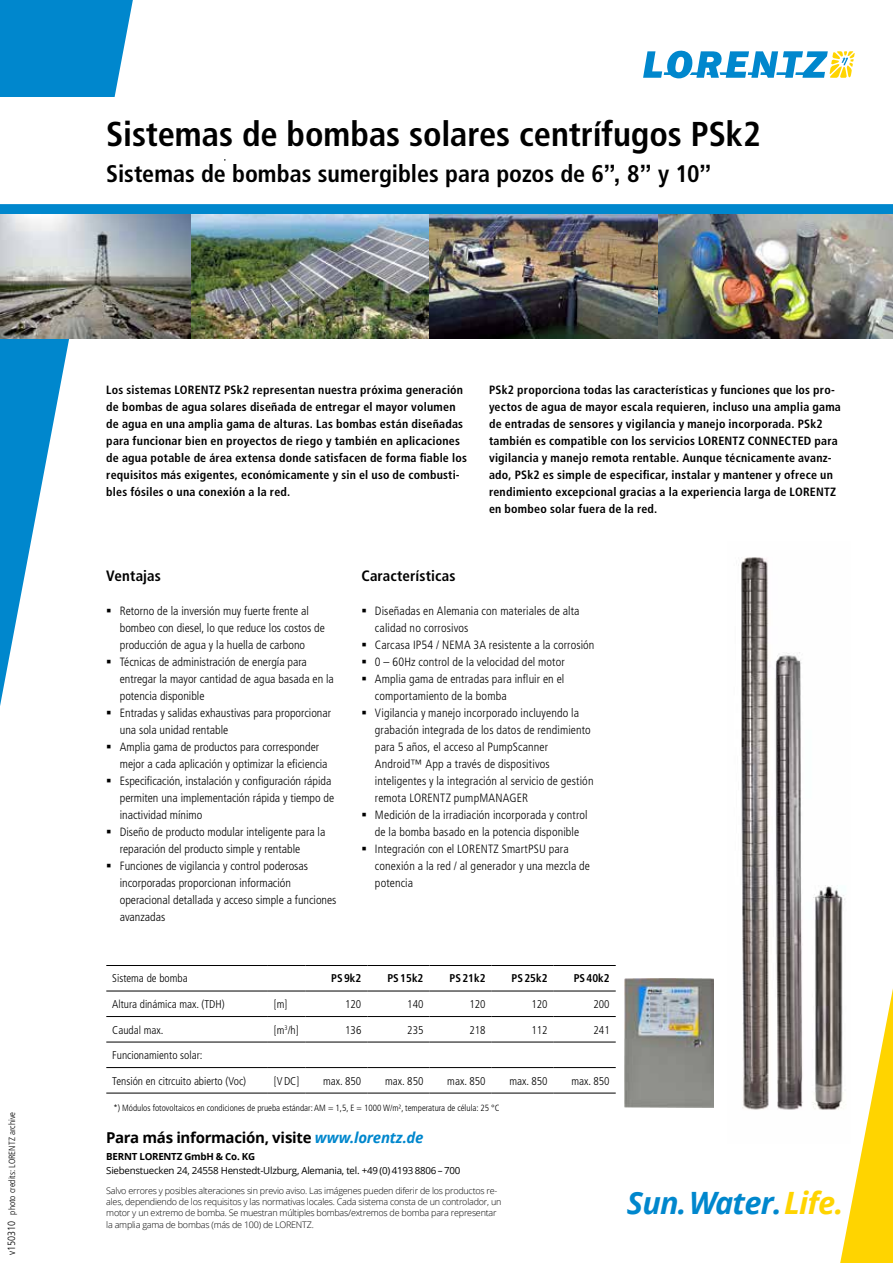
<style>
.page{position:relative;width:893px;height:1263px;background:#fff}
.page>*{position:absolute;margin:0;border:0;box-sizing:border-box;transform-origin:0 0}
.t1{font:700 condensed 34.5px "Frutiger LT Pro";letter-spacing:-.005em;color:#000}
.t2{font:italic 700 30.75px "Open Sans";letter-spacing:-.025em;color:#0087cd}
.t3{font:700 condensed 24px "Frutiger LT Pro";color:#000}
.t4{font:700 15px "Open Sans";letter-spacing:-.02em;color:#000}
.t5{font:700 condensed 15px "Frutiger LT Std";letter-spacing:.01em;color:#000}
.t6{font:300 condensed 12px/17px "Frutiger LT Std";color:#000}
.t7{font:700 condensed 12px/17px "Frutiger LT Std";letter-spacing:.015em;color:#000}
.t8{font:300 condensed 11.25px "Frutiger LT Std";color:#000}
.t9{font:700 condensed 11.25px "Frutiger LT Std";color:#000}
.t10{font:300 condensed 10.5px "Frutiger LT Std";color:#000}
.t11{font:9.75px "Open Sans";letter-spacing:-.025em;color:#000}
.t12{font:700 9.75px "Open Sans";letter-spacing:-.025em;color:#000}
.t13{font:300 9px/11.2px "Open Sans";letter-spacing:-.025em;color:#000}
.t14{font:300 condensed 9px "Frutiger LT Std";color:#000}
.s1{font-family:"Arial";font-stretch:normal}
.s2{font-style:italic;color:#0087cd}
.s3{color:#ffd400}
</style>
<div class="page">
<svg style="left:643px;top:51px;width:212px;height:27px"></svg>
<svg style="left:0;top:0;width:133px;height:706px"></svg>
<svg style="left:840px;top:988px;width:53px;height:275px"></svg>
<div style="left:0;top:98px;width:859px;height:112px;background:#fff"></div>
<svg style="left:0;top:204px;width:893px;height:10px;background:#0388cd"></svg>
<hr style="left:106px;top:965px;width:162px;height:1px;background:#000">
<hr style="left:268px;top:965px;width:37px;height:1px;background:#000">
<hr style="left:305px;top:965px;width:62px;height:1px;background:#000">
<hr style="left:367px;top:965px;width:62px;height:1px;background:#000">
<hr style="left:429px;top:965px;width:63px;height:1px;background:#000">
<hr style="left:492px;top:965px;width:62px;height:1px;background:#000">
<hr style="left:554px;top:965px;width:62px;height:1px;background:#000">
<hr style="left:106px;top:991px;width:162px;height:1px;background:#000">
<hr style="left:268px;top:991px;width:37px;height:1px;background:#000">
<hr style="left:305px;top:991px;width:62px;height:1px;background:#000">
<hr style="left:367px;top:991px;width:62px;height:1px;background:#000">
<hr style="left:429px;top:991px;width:63px;height:1px;background:#000">
<hr style="left:492px;top:991px;width:62px;height:1px;background:#000">
<hr style="left:554px;top:991px;width:62px;height:1px;background:#000">
<hr style="left:106px;top:1016px;width:162px;height:1px;background:#000">
<hr style="left:268px;top:1016px;width:37px;height:1px;background:#000">
<hr style="left:305px;top:1016px;width:62px;height:1px;background:#000">
<hr style="left:367px;top:1016px;width:62px;height:1px;background:#000">
<hr style="left:429px;top:1016px;width:63px;height:1px;background:#000">
<hr style="left:492px;top:1016px;width:62px;height:1px;background:#000">
<hr style="left:554px;top:1016px;width:62px;height:1px;background:#000">
<hr style="left:106px;top:1042px;width:162px;height:1px;background:#000">
<hr style="left:268px;top:1042px;width:37px;height:1px;background:#000">
<hr style="left:305px;top:1042px;width:62px;height:1px;background:#000">
<hr style="left:367px;top:1042px;width:62px;height:1px;background:#000">
<hr style="left:429px;top:1042px;width:63px;height:1px;background:#000">
<hr style="left:492px;top:1042px;width:62px;height:1px;background:#000">
<hr style="left:554px;top:1042px;width:62px;height:1px;background:#000">
<hr style="left:106px;top:1067px;width:162px;height:1px;background:#000">
<hr style="left:268px;top:1067px;width:37px;height:1px;background:#000">
<hr style="left:305px;top:1067px;width:62px;height:1px;background:#000">
<hr style="left:367px;top:1067px;width:62px;height:1px;background:#000">
<hr style="left:429px;top:1067px;width:63px;height:1px;background:#000">
<hr style="left:492px;top:1067px;width:62px;height:1px;background:#000">
<hr style="left:554px;top:1067px;width:62px;height:1px;background:#000">
<hr style="left:106px;top:1093px;width:162px;height:1px;background:#000">
<hr style="left:268px;top:1093px;width:37px;height:1px;background:#000">
<hr style="left:305px;top:1093px;width:62px;height:1px;background:#000">
<hr style="left:367px;top:1093px;width:62px;height:1px;background:#000">
<hr style="left:429px;top:1093px;width:63px;height:1px;background:#000">
<hr style="left:492px;top:1093px;width:62px;height:1px;background:#000">
<hr style="left:554px;top:1093px;width:62px;height:1px;background:#000">
<img style="left:738px;top:557px;width:112px;height:587px">
<img style="left:625px;top:979px;width:88px;height:128px">
<img style="left:0;top:214px;width:429px;height:125px">
<img style="left:429px;top:214px;width:230px;height:125px">
<img style="left:659px;top:214px;width:234px;height:125px">
<svg style="left:107px;top:609px;width:4px;height:4px"></svg>
<svg style="left:107px;top:660px;width:4px;height:4px"></svg>
<p class="t14" style="left:7px;top:1214px;width:104px;rotate:-90deg">photo credits: LORENTZ archive</p>
<p class="t10" style="left:6px;top:1255px;width:36px;rotate:-90deg">v150310</p>
<h1 class="t1" style="left:106px;top:114px;width:656px">Sistemas de bombas solares centrífugos PSk2</h1>
<h3 class="t3" style="left:106px;top:159px;width:607px">Sistemas de bombas sumergibles para pozos de 6<span class="s1">”,</span> 8<span class="s1">”</span> y 10<span class="s1">”</span></h3>
<p class="t7" style="left:106px;top:382px;width:362px">Los sistemas LORENTZ PSk2 representan nuestra próxima generación de bombas de agua solares diseñada de entregar el mayor volumen de agua en una amplia gama de alturas. Las bombas están diseñadas para funcionar bien en proyectos de riego y también en aplicaciones de agua potable de área extensa donde satisfacen de forma fiable los requisitos más exigentes, económicamente y sin el uso de combusti&shy;bles fósiles o una conexión a la red.</p>
<p class="t7" style="left:489px;top:381px;width:353px">PSk2 proporciona todas las características y funciones que los pro&shy;yectos de agua de mayor escala requieren, incluso una amplia gama de entradas de sensores y vigilancia y manejo incorporada. PSk2 también es compatible con los servicios LORENTZ CONNECTED para vigilancia y manejo remota rentable. Aunque técnicamente avanz&shy;ado, PSk2 es simple de especificar, instalar y mantener y ofrece un rendimiento excepcional gracias a la experiencia larga de LORENTZ en bombeo solar fuera de la red.</p>
<p class="t5" style="left:106px;top:567px;width:56px">Ventajas</p>
<p class="t6" style="left:120px;top:603px;width:218px">Retorno de la inversión muy fuerte frente al bombeo con diesel, lo que reduce los costos de producción de agua y la huella de carbono Técnicas de administración de energía para entregar la mayor cantidad de agua basada en la potencia disponible<br>Entradas y salidas exhaustivas para proporcionar una sola unidad rentable<br>Amplia gama de productos para corresponder mejor a cada aplicación y optimizar la eficiencia Especificación, instalación y configuración rápida permiten una implementación rápida y tiempo de inactividad mínimo<br>Diseño de producto modular inteligente para la reparación del producto simple y rentable Funciones de vigilancia y control poderosas incorporadas proporcionan información operacional detallada y acceso simple a funciones avanzadas</p>
<p class="t5" style="left:361px;top:567px;width:96px">Características</p>
<p class="t6" style="left:375px;top:603px;width:221px">Diseñadas en Alemania con materiales de alta calidad no corrosivos<br>Carcasa IP54 / NEMA 3A resistente a la corrosión 0 – 60Hz control de la velocidad del motor Amplia gama de entradas para influir en el comportamiento de la bomba<br>Vigilancia y manejo incorporado incluyendo la grabación integrada de los datos de rendimiento para 5 años, el acceso al PumpScanner Android™ App a través de dispositivos inteligentes y la integración al servicio de gestión remota LORENTZ pumpMANAGER<br>Medición de la irradiación incorporada y control de la bomba basado en la potencia disponible Integración con el LORENTZ SmartPSU para conexión a la red / al generador y una mezcla de potencia</p>
<p class="t8" style="left:112px;top:972px;width:77px">Sistema de bomba</p>
<p class="t9" style="left:331px;top:972px;width:32px">PS9k2</p>
<p class="t9" style="left:387px;top:972px;width:38px">PS15k2</p>
<p class="t9" style="left:449px;top:972px;width:38px">PS21k2</p>
<p class="t9" style="left:512px;top:972px;width:38px">PS25k2</p>
<p class="t9" style="left:574px;top:972px;width:38px">PS40k2</p>
<p class="t8" style="left:112px;top:998px;width:114px">Altura dinámica max. (TDH)</p>
<p class="t8" style="left:274px;top:998px;width:15px">[m]</p>
<p class="t8" style="left:345px;top:998px;width:18px">120</p>
<p class="t8" style="left:407px;top:998px;width:18px">140</p>
<p class="t8" style="left:469px;top:998px;width:18px">120</p>
<p class="t8" style="left:531px;top:998px;width:18px">120</p>
<p class="t8" style="left:593px;top:998px;width:18px">200</p>
<p class="t8" style="left:112px;top:1023px;width:53px">Caudal max.</p>
<p class="t8" style="left:274px;top:1023px;width:26px">[m<sup>3</sup>/h]</p>
<p class="t8" style="left:345px;top:1023px;width:18px">136</p>
<p class="t8" style="left:407px;top:1023px;width:18px">235</p>
<p class="t8" style="left:469px;top:1023px;width:18px">218</p>
<p class="t8" style="left:531px;top:1023px;width:18px">112</p>
<p class="t8" style="left:593px;top:1023px;width:18px">241</p>
<p class="t8" style="left:112px;top:1049px;width:92px">Funcionamiento solar:</p>
<p class="t8" style="left:112px;top:1074px;width:135px">Tensión en citrcuito abierto (Voc)</p>
<p class="t8" style="left:274px;top:1074px;width:27px">[VDC]</p>
<p class="t8" style="left:323px;top:1074px;width:40px">max. 850</p>
<p class="t8" style="left:385px;top:1074px;width:40px">max. 850</p>
<p class="t8" style="left:447px;top:1074px;width:40px">max. 850</p>
<p class="t8" style="left:509px;top:1074px;width:40px">max. 850</p>
<p class="t8" style="left:571px;top:1074px;width:40px">max. 850</p>
<p class="t14" style="left:113px;top:1102px;width:388px">*) Módulos fotovoltaicos en condiciones de prueba estándar: AM = 1,5, E = 1000 W/m², temperatura de célula: 25 °C</p>
<p class="t4" style="left:106px;top:1126px;width:319px">Para más información, visite <span class="s2">www.lorentz.de</span></p>
<p class="t12" style="left:106px;top:1149px;width:150px">BERNT LORENTZ GmbH &amp; Co. KG</p>
<p class="t11" style="left:106px;top:1164px;width:356px">Siebenstuecken 24, 24558 Henstedt-Ulzburg, Alemania, tel. +49 (0) 4193 8806 – 700</p>
<p class="t13" style="left:106px;top:1185px;width:397px">Salvo errores y posibles alteraciones sin previo aviso. Las imágenes pueden diferir de los productos re&shy;ales, dependiendo de los requisitos y las normativas locales. Cada sistema consta de un controlador, un motor y un extremo de bomba. Se muestran múltiples bombas/extremos de bomba para representar la amplia gama de bombas (más de 100) de LORENTZ.</p>
<h2 class="t2" style="left:627px;top:1181px;width:218px">Sun. Water. <span class="s3">Life.</span></h2>
</div>
